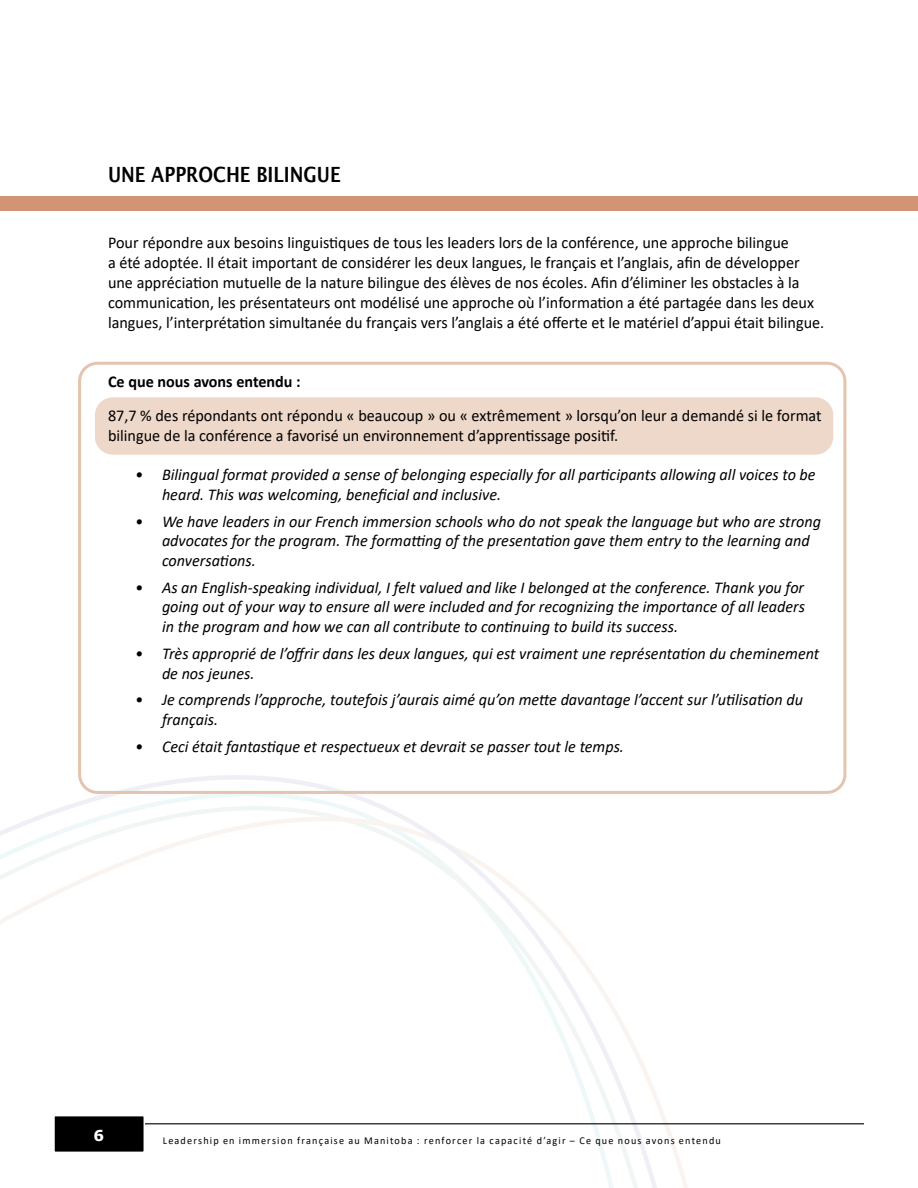
<style>
.page{position:relative;width:918px;height:1188px;background:#fff}
.page>*{position:absolute;margin:0;border:0;box-sizing:border-box;transform-origin:0 0}
.t1{font:600 21px "Lucida Sans";color:#000;scale:.85 1}
.texte{font:italic 16.5px/19.8px "Calibri";color:#000}
.texte-2{font:16.5px/19.8px "Calibri";color:#000}
.texte-3{font:700 16.5px "Calibri";color:#000}
.t2{font:700 15px "Verdana";color:#fff}
.t3{font:10.5px "Calibri";letter-spacing:.115em;color:#000}
</style>
<div class="page">
<svg style="left:0;top:775px;width:675px;height:413px"></svg>
<hr style="left:66px;top:1123px;width:798px;height:1px;background:#000">
<div style="left:54px;top:1116px;width:90px;height:36px;background:#000"></div>
<div style="left:53px;top:1115px;width:92px;height:38px;border:2px solid #fff"></div>
<svg style="left:681px;top:210px;width:237px;height:978px"></svg>
<div style="left:78px;top:362px;width:768px;height:432px;border:3px solid #e4c4af;border-radius:18px"></div>
<div style="left:95px;top:397px;width:738px;height:58px;background:#edd8ca;border-radius:18px"></div>
<div style="left:0;top:196px;width:918px;height:14px;background:#d19575"></div>
<h3 class="t1" style="left:108px;top:163px;width:275px">UNE APPROCHE BILINGUE</h3>
<p class="texte-2" style="left:108px;top:233px;width:718px">Pour répondre aux besoins linguistiques de tous les leaders lors de la conférence, une approche bilingue<br>a été adoptée. Il était important de considérer les deux langues, le français et l’anglais, afin de développer une appréciation mutuelle de la nature bilingue des élèves de nos écoles. Afin d’éliminer les obstacles à la communication, les présentateurs ont modélisé une approche où l’information a été partagée dans les deux langues, l’interprétation simultanée du français vers l’anglais a été offerte et le matériel d’appui était bilingue.</p>
<p class="texte-3" style="left:108px;top:370px;width:194px">Ce que nous avons entendu :</p>
<p class="texte-2" style="left:108px;top:405px;width:715px">87,7 % des répondants ont répondu « beaucoup » ou « extrêmement » lorsqu’on leur a demandé si le format bilingue de la conférence a favorisé un environnement d’apprentissage positif.</p>
<p class="texte" style="left:162px;top:464px;width:655px;text-indent:-27px">• Bilingual format provided a sense of belonging especially for all participants allowing all voices to be heard. This was welcoming, beneficial and inclusive.</p>
<p class="texte" style="left:162px;top:510px;width:661px;text-indent:-27px">• We have leaders in our French immersion schools who do not speak the language but who are strong advocates for the program. The formatting of the presentation gave them entry to the learning and conversations.</p>
<p class="texte" style="left:162px;top:577px;width:645px;text-align:justify;text-indent:-27px">• As an English-speaking individual, I felt valued and like I belonged at the conference. Thank you for going out of your way to ensure all were included and for recognizing the importance of all leaders in the program and how we can all contribute to continuing to build its success.</p>
<p class="texte" style="left:162px;top:643px;width:659px;text-indent:-27px">• Très approprié de l’offrir dans les deux langues, qui est vraiment une représentation du cheminement de nos jeunes.</p>
<p class="texte" style="left:162px;top:689px;width:643px;text-indent:-27px">• Je comprends l’approche, toutefois j’aurais aimé qu’on mette davantage l’accent sur l’utilisation du français.</p>
<p class="texte" style="left:135px;top:735px;width:491px">• Ceci était fantastique et respectueux et devrait se passer tout le temps.</p>
<p class="t2" style="left:93px;top:1125px;width:12px">6</p>
<p class="t3" style="left:163px;top:1133px;width:560px">Leadership en immersion française au Manitoba : renforcer la capacité d’agir – Ce que nous avons entendu</p>
</div>
